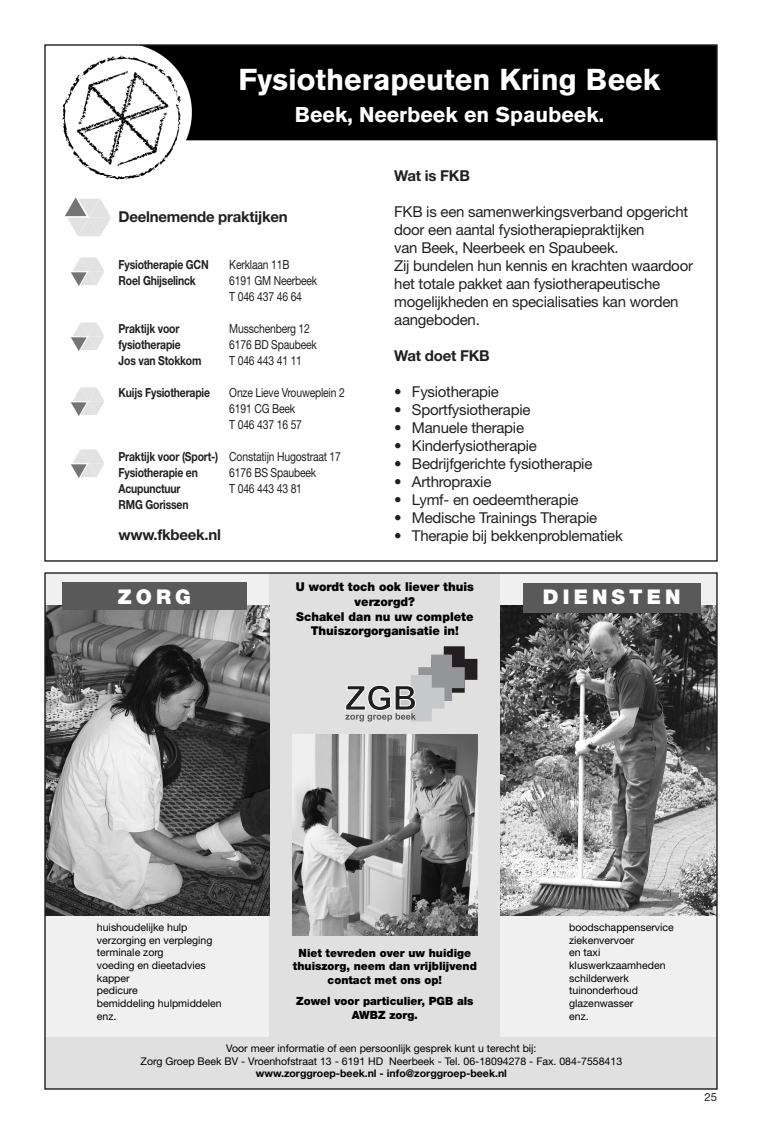
<style>
.page{position:relative;width:762px;height:1134px;background:#fff}
.page>*{position:absolute;margin:0;border:0;box-sizing:border-box;transform-origin:0 0}
.t1{font:700 30px "Akzidenz Grotesk BE";color:#fff}
.t2{font:700 21.25px "Akzidenz Grotesk BE";color:#fff}
.t3{font:900 20.25px "Helvetica Neue";letter-spacing:.2em;color:#fff}
.t4{font:15px/18px "Helvetica Neue";letter-spacing:-.015em;color:#231f20}
.t5{font:700 15px "Helvetica Neue";letter-spacing:-.015em;color:#231f20}
.t6{font:700 12.5px/16px "Helvetica Neue";letter-spacing:-.015em;color:#231f20;scale:.83 1}
.t7{font:12.5px/16px "Helvetica Neue";letter-spacing:-.015em;color:#231f20;scale:.83 1}
.t8{font:900 12.25px/14.6px "Helvetica Neue";color:#000;text-align:center}
.t9{font:900 11.38px/13.6px "Helvetica Neue";color:#000;text-align:center}
.t10{font:11.25px "Helvetica Neue";color:#231f20}
.t11{font:10.5px/12.6px "Helvetica Neue";color:#000}
.t12{font:700 10.5px "Helvetica Neue";color:#000}
.s1{font-weight:400}
</style>
<div class="page">
<div style="left:45px;top:573px;width:672px;height:516px;background:#f0f0f0"></div>
<div style="left:270px;top:573px;width:230px;height:475px;background:#e0e0e0"></div>
<div style="left:45px;top:1037px;width:672px;height:52px;background:#e0e0e0"></div>
<img style="left:46px;top:605px;width:224px;height:311px">
<img style="left:500px;top:605px;width:216px;height:311px">
<div style="left:62px;top:583px;width:185px;height:27px;background:#595959"></div>
<div style="left:523px;top:583px;width:177px;height:30px;background:#595959"></div>
<svg style="left:345px;top:646px;width:132px;height:75px"></svg>
<img style="left:293px;top:735px;width:184px;height:200px">
<img style="left:62px;top:46px;width:654px;height:134px">
<div style="left:61px;top:178px;width:54px;height:62px;background:#fff"></div>
<img style="left:65px;top:197px;width:46px;height:40px">
<img style="left:71px;top:257px;width:33px;height:29px">
<img style="left:71px;top:322px;width:33px;height:29px">
<img style="left:71px;top:387px;width:33px;height:29px">
<img style="left:71px;top:449px;width:33px;height:29px">
<h1 class="t1" style="left:239px;top:69px;width:423px">Fysiotherapeuten Kring Beek</h1>
<h2 class="t2" style="left:295px;top:107px;width:311px">Beek, Neerbeek en Spaubeek.</h2>
<p class="t5" style="left:119px;top:211px;width:171px">Deelnemende praktijken</p>
<p class="t6" style="left:119px;top:258px;width:110px">Fysiotherapie GCN</p>
<p class="t7" style="left:229px;top:258px;width:74px">Kerklaan 11B</p>
<p class="t6" style="left:119px;top:274px;width:95px">Roel Ghijselinck</p>
<p class="t7" style="left:229px;top:274px;width:107px">6191 GM Neerbeek<br>T 046 437 46 64</p>
<p class="t6" style="left:119px;top:322px;width:75px">Praktijk voor</p>
<p class="t7" style="left:229px;top:322px;width:99px">Musschenberg 12</p>
<p class="t6" style="left:119px;top:338px;width:76px">fysiotherapie</p>
<p class="t7" style="left:229px;top:338px;width:107px">6176 BD Spaubeek</p>
<p class="t6" style="left:119px;top:354px;width:101px">Jos van Stokkom</p>
<p class="t7" style="left:229px;top:354px;width:89px">T 046 443 41 11</p>
<p class="t6" style="left:119px;top:386px;width:112px">Kuijs Fysiotherapie</p>
<p class="t7" style="left:229px;top:386px;width:141px">Onze Lieve Vrouweplein 2<br>6191 CG Beek<br>T 046 437 16 57</p>
<p class="t6" style="left:119px;top:449px;width:269px">Praktijk voor (Sport-) <span class="s1">Constatijn Hugostraat 17<br></span>Fysiotherapie en</p>
<p class="t7" style="left:229px;top:465px;width:106px">6176 BS Spaubeek</p>
<p class="t6" style="left:119px;top:481px;width:76px">Acupunctuur</p>
<p class="t7" style="left:229px;top:481px;width:89px">T 046 443 43 81</p>
<p class="t6" style="left:119px;top:497px;width:86px">RMG Gorissen</p>
<p class="t5" style="left:119px;top:530px;width:104px">www.fkbeek.nl</p>
<p class="t5" style="left:394px;top:170px;width:77px">Wat is FKB</p>
<p class="t4" style="left:394px;top:204px;width:300px">FKB is een samenwerkingsverband opgericht door een aantal fysiotherapiepraktijken<br>van Beek, Neerbeek en Spaubeek.<br>Zij bundelen hun kennis en krachten waardoor het totale pakket aan fysiotherapeutische mogelijkheden en specialisaties kan worden aangeboden.</p>
<p class="t5" style="left:394px;top:350px;width:97px">Wat doet FKB</p>
<p class="t4" style="left:394px;top:384px;width:106px">• Fysiotherapie</p>
<p class="t4" style="left:394px;top:402px;width:138px">• Sportfysiotherapie</p>
<p class="t4" style="left:394px;top:420px;width:131px">• Manuele therapie</p>
<p class="t4" style="left:394px;top:438px;width:144px">• Kinderfysiotherapie</p>
<p class="t4" style="left:394px;top:456px;width:200px">• Bedrijfgerichte fysiotherapie</p>
<p class="t4" style="left:394px;top:474px;width:99px">• Arthropraxie</p>
<p class="t4" style="left:394px;top:492px;width:186px">• Lymf- en oedeemtherapie</p>
<p class="t4" style="left:394px;top:510px;width:204px">• Medische Trainings Therapie</p>
<p class="t4" style="left:394px;top:528px;width:230px">• Therapie bij bekkenproblematiek</p>
<p class="t8" style="left:296px;top:581px;width:179px">U wordt toch ook liever thuis verzorgd?<br>Schakel dan nu uw complete<br>Thuiszorgorganisatie in!</p>
<h3 class="t3" style="left:118px;top:590px;width:75px">ZORG</h3>
<h3 class="t3" style="left:543px;top:590px;width:139px">DIENSTEN</h3>
<p class="t11" style="left:97px;top:922px;width:126px">huishoudelijke hulp verzorging en verpleging terminale zorg<br>voeding en dieetadvies kapper<br>pedicure<br>bemiddeling hulpmiddelen enz.</p>
<p class="t11" style="left:569px;top:922px;width:106px">boodschappenservice ziekenvervoer<br>en taxi kluswerkzaamheden schilderwerk tuinonderhoud glazenwasser<br>enz.</p>
<p class="t9" style="left:293px;top:947px;width:185px">Niet tevreden over uw huidige thuiszorg, neem dan vrijblijvend contact met ons op!</p>
<p class="t9" style="left:296px;top:995px;width:179px">Zowel voor particulier, PGB als<br>AWBZ zorg.</p>
<p class="t11" style="left:141px;top:1043px;width:483px;text-align:center">Voor meer informatie of een persoonlijk gesprek kunt u terecht bij:<br>Zorg Groep Beek BV - Vroenhofstraat 13 - 6191 HD Neerbeek - Tel. 06-18094278 - Fax. 084-7558413</p>
<p class="t12" style="left:256px;top:1070px;width:253px">www.zorggroep-beek.nl - info@zorggroep-beek.nl</p>
<p class="t10" style="left:704px;top:1093px;width:14px">25</p>
</div>
